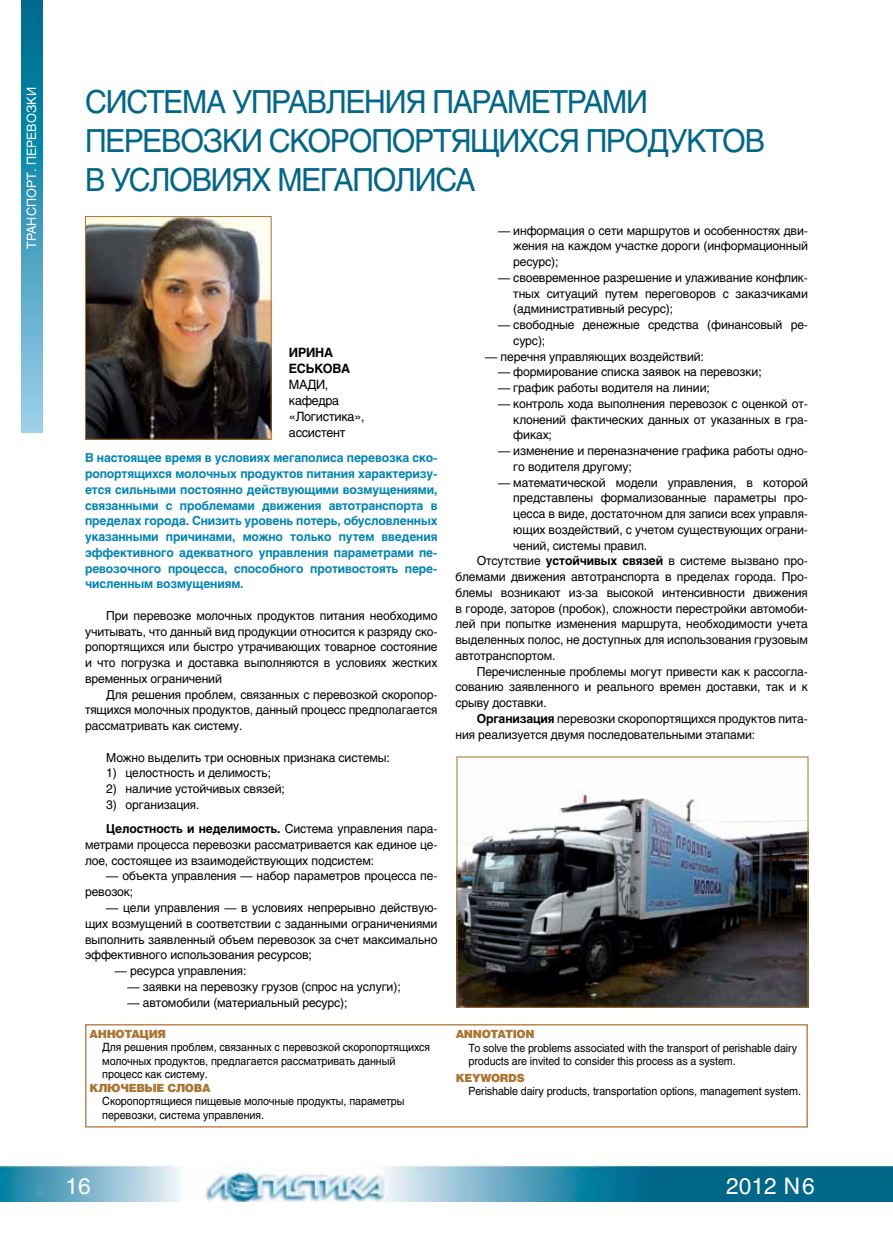
<style>
.page{position:relative;width:893px;height:1234px;background:#fff}
.page>*{position:absolute;margin:0;border:0;box-sizing:border-box;transform-origin:0 0}
.t1{font:31.5px "Helios";letter-spacing:-.04em;color:#00668a;scale:.95 1}
.t2{font:22.5px "Helios";color:#fff}
.t3{font:12.75px/16px "Helios";letter-spacing:-.02em;color:#000}
.t4{font:12.75px "Helios";color:#fff}
.t5{font:700 12.75px/16px "Helios";letter-spacing:-.02em;color:#000}
.t6{font:12.3px/15.8px "Helios";letter-spacing:-.01em;color:#000;text-align:justify}
.t7{font:700 12.3px/15.8px "Helios";letter-spacing:-.01em;color:#0084b6;text-align:justify}
.t8{font:11.25px/13.5px "Helios";letter-spacing:-.01em;color:#000;scale:.95 1}
.t9{font:900 11.25px "Helios";letter-spacing:-.03em;color:#ab7430}
.s1{font-weight:700}
</style>
<div class="page">
<img style="left:0;top:1165px;width:893px;height:36px">
<svg style="left:21px;top:0;width:22px;height:432px"></svg>
<div style="left:85px;top:1023px;width:723px;height:104px;border:2px solid #b88951"></div>
<img style="left:87px;top:218px;width:183px;height:219px">
<div style="left:85px;top:216px;width:187px;height:223px;border:1px solid #ab7430"></div>
<img style="left:459px;top:790px;width:347px;height:215px">
<p class="t4" style="left:24px;top:249px;width:163px;rotate:-90deg">Транспорт. Перевозки</p>
<h1 class="t1" style="left:85px;top:83px;width:23px">СИС</h1>
<h1 class="t1" style="left:146px;top:83px;width:131px">ТЕМА УПРАВ</h1>
<h1 class="t1" style="left:326px;top:83px;width:42px">ЛЕНИ</h1>
<h1 class="t1" style="left:405px;top:83px;width:49px">Я ПАРА</h1>
<h1 class="t1" style="left:507px;top:83px;width:145px">МЕТРАМИ</h1>
<h1 class="t1" style="left:85px;top:122px;width:22px">ПЕРЕВОЗКИ</h1>
<h1 class="t1" style="left:269px;top:122px;width:23px">СКОРОПОР</h1>
<h1 class="t1" style="left:433px;top:122px;width:183px">ТЯЩИХСЯ ПРО</h1>
<h1 class="t1" style="left:647px;top:122px;width:101px">ДУКТОВ</h1>
<h1 class="t1" style="left:85px;top:161px;width:111px">В УСЛОВИ</h1>
<h1 class="t1" style="left:231px;top:161px;width:131px">ЯХ МЕГАПО</h1>
<h1 class="t1" style="left:395px;top:161px;width:43px">ЛИСА</h1>
<p class="t5" style="left:289px;top:344px;width:63px">ИРИНА<br>ЕСЬКОВА</p>
<p class="t3" style="left:289px;top:376px;width:77px">МАДИ, кафедра «Логистика», ассистент</p>
<p class="t7" style="left:85px;top:450px;width:354px">В настоящее время в условиях мегаполиса перевозка ско&shy;ропортящихся молочных продуктов питания характеризу&shy;ется сильными постоянно действующими возмущениями, связанными с проблемами движения автотранспорта в пределах города. Снизить уровень потерь, обусловленных указанными причинами, можно только путем введения эффективного адекватного управления параметрами пе&shy;ревозочного процесса, способного противостоять пере&shy;численным возмущениям.</p>
<p class="t6" style="left:85px;top:607px;width:354px;text-indent:21px">При перевозке молочных продуктов питания необходимо учитывать, что данный вид продукции относится к разряду ско&shy;ропортящихся или быстро утрачивающих товарное состояние и что погрузка и доставка выполняются в условиях жестких временных ограничений</p>
<p class="t6" style="left:85px;top:686px;width:354px;text-indent:21px">Для решения проблем, связанных с перевозкой скоропор&shy;тящихся молочных продуктов, данный процесс предполагается рассматривать как систему.</p>
<p class="t6" style="left:106px;top:749px;width:285px">Можно выделить три основных признака системы:</p>
<p class="t6" style="left:106px;top:765px;width:166px">1) целостность и делимость;</p>
<p class="t6" style="left:106px;top:780px;width:180px">2) наличие устойчивых связей;</p>
<p class="t6" style="left:106px;top:792px;width:333px;line-height:24.3px">3) организация.<br><span class="s1">Целостность и неделимость.</span> Система управления пара-</p>
<p class="t6" style="left:85px;top:836px;width:354px">метрами процесса перевозки рассматривается как единое це&shy;лое, состоящее из взаимодействующих подсистем:</p>
<p class="t6" style="left:85px;top:867px;width:354px;text-indent:21px">— объекта управления — набор параметров процесса пе&shy;ревозок;</p>
<p class="t6" style="left:85px;top:899px;width:354px;text-indent:21px">— цели управления — в условиях непрерывно действую&shy;щих возмущений в соответствии с заданными ограничениями выполнить заявленный объем перевозок за счет максимально эффективного использования ресурсов;</p>
<p class="t6" style="left:115px;top:962px;width:133px">— ресурса управления:</p>
<p class="t6" style="left:128px;top:978px;width:275px">— заявки на перевозку грузов (спрос на услуги);</p>
<p class="t6" style="left:128px;top:993px;width:222px">— автомобили (материальный ресурс);</p>
<p class="t9" style="left:90px;top:1026px;width:78px">АННОТАЦИЯ</p>
<p class="t8" style="left:102px;top:1040px;width:346px">Для решения проблем, связанных с перевозкой скоропортящихся молочных продуктов, предлагается рассматривать данный процесс как систему.</p>
<p class="t9" style="left:90px;top:1080px;width:123px">КЛЮЧЕВЫЕ СЛОВА</p>
<p class="t8" style="left:102px;top:1094px;width:320px">Скоропортящиеся пищевые молочные продукты, параметры перевозки, система управления.</p>
<p class="t6" style="left:513px;top:222px;width:296px;text-indent:-15px">— информация о сети маршрутов и особенностях дви&shy;жения на каждом участке дороги (информационный ресурс);</p>
<p class="t6" style="left:513px;top:269px;width:296px;text-indent:-15px">— своевременное разрешение и улаживание конфлик&shy;тных ситуаций путем переговоров с заказчиками (административный ресурс);</p>
<p class="t6" style="left:513px;top:317px;width:296px;text-indent:-15px">— свободные денежные средства (финансовый ре&shy;сурс);</p>
<p class="t6" style="left:485px;top:348px;width:220px">— перечня управляющих воздействий:</p>
<p class="t6" style="left:498px;top:364px;width:265px">— формирование списка заявок на перевозки;</p>
<p class="t6" style="left:498px;top:379px;width:213px">— график работы водителя на линии;</p>
<p class="t6" style="left:513px;top:395px;width:296px;text-indent:-15px">— контроль хода выполнения перевозок с оценкой от&shy;клонений фактических данных от указанных в гра&shy;фиках;</p>
<p class="t6" style="left:513px;top:442px;width:296px;text-indent:-15px">— изменение и переназначение графика работы одно&shy;го водителя другому;</p>
<p class="t6" style="left:498px;top:474px;width:311px">— математической модели управления, в которой</p>
<p class="t6" style="left:513px;top:490px;width:296px">представлены формализованные параметры про-</p>
<p class="t6" style="left:513px;top:505px;width:296px">цесса в виде, достаточном для записи всех управля-</p>
<p class="t6" style="left:513px;top:521px;width:296px">ющих воздействий, с учетом существующих ограни-</p>
<p class="t6" style="left:513px;top:537px;width:135px">чений, системы правил.</p>
<p class="t6" style="left:477px;top:553px;width:333px">Отсутствие <span class="s1">устойчивых связей</span> в системе вызвано про-</p>
<p class="t6" style="left:455px;top:568px;width:354px">блемами движения автотранспорта в пределах города. Про-</p>
<p class="t6" style="left:455px;top:584px;width:354px">блемы возникают из-за высокой интенсивности движения</p>
<p class="t6" style="left:455px;top:600px;width:354px">в городе, заторов (пробок), сложности перестройки автомоби-</p>
<p class="t6" style="left:455px;top:616px;width:354px">лей при попытке изменения маршрута, необходимости учета</p>
<p class="t6" style="left:455px;top:631px;width:354px">выделенных полос, не доступных для использования грузовым</p>
<p class="t6" style="left:455px;top:647px;width:102px">автотранспортом.</p>
<p class="t6" style="left:477px;top:663px;width:333px">Перечисленные проблемы могут привести как к рассогла-</p>
<p class="t6" style="left:455px;top:679px;width:354px">сованию заявленного и реального времен доставки, так и к</p>
<p class="t6" style="left:455px;top:694px;width:93px">срыву доставки.</p>
<p class="t6" style="left:477px;top:710px;width:333px"><span class="s1">Организация</span> перевозки скоропортящихся продуктов пита-</p>
<p class="t6" style="left:455px;top:726px;width:301px">ния реализуется двумя последовательными этапами:</p>
<p class="t9" style="left:456px;top:1027px;width:80px">ANNOTATION</p>
<p class="t8" style="left:468px;top:1040px;width:347px">To solve the problems associated with the transport of perishable dairy products are invited to consider this process as a system.</p>
<p class="t9" style="left:456px;top:1070px;width:71px">KEYWORDS</p>
<p class="t8" style="left:468px;top:1083px;width:352px">Perishable dairy products, transportation options, management system.</p>
<h2 class="t2" style="left:66px;top:1172px;width:27px">16</h2>
<h2 class="t2" style="left:726px;top:1172px;width:90px">2012 N6</h2>
</div>
